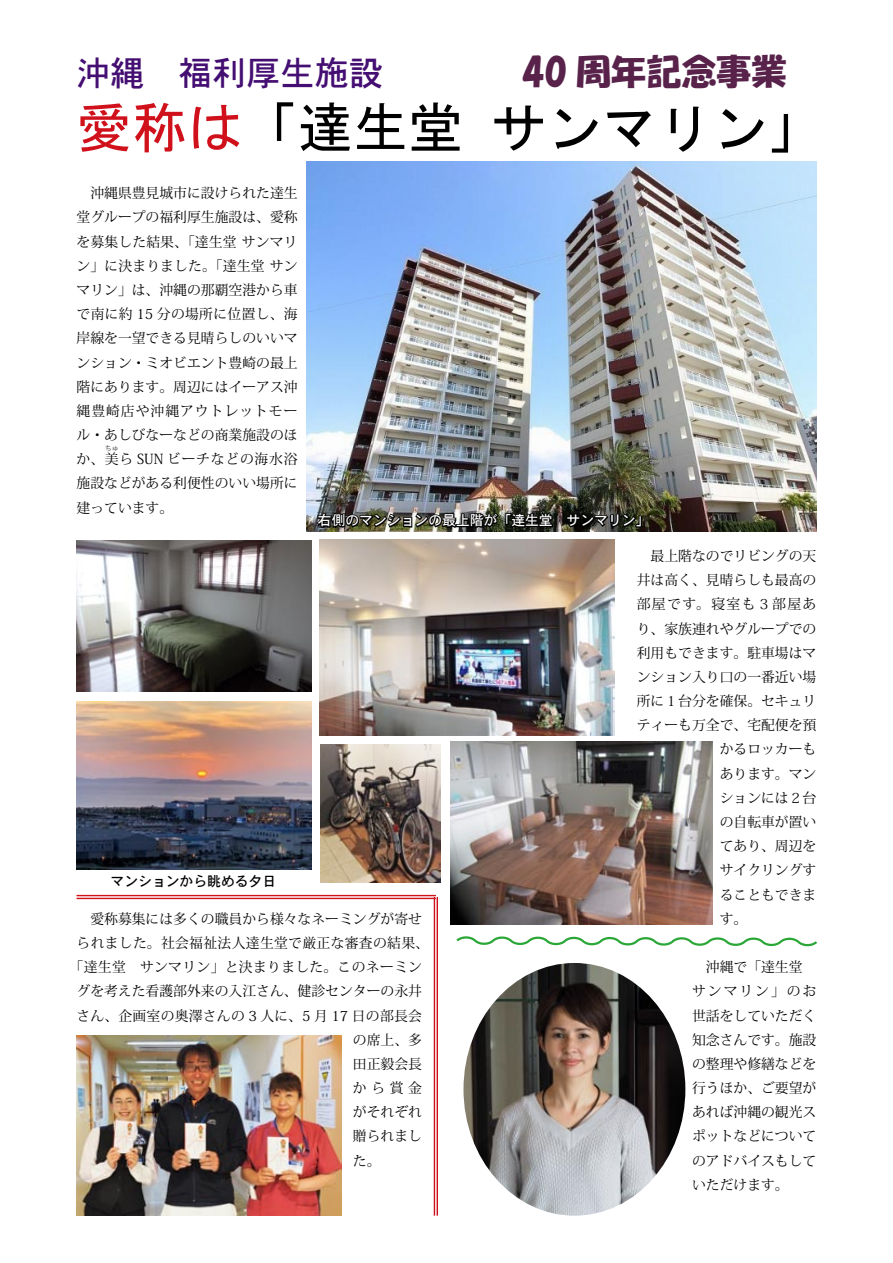
<style>
.page{position:relative;width:893px;height:1263px;background:#fff}
.page>*{position:absolute;margin:0;border:0;box-sizing:border-box;transform-origin:0 0}
.t1{font:55.35px "MS Gothic";color:#000}
.t2{font:35.1px "HGP Soei Kakupoptai";color:#58224b}
.t3{font:34.05px "HG Heisei Kakugothictai W5";color:#440e72}
.t4{font:13.8px/24.2px "Koz Min Pro";color:#000;text-align:justify}
.t5{font:13.8px/24.2px "Koz Min Pro";letter-spacing:.02em;color:#000;text-align:center}
.t6{font:13.8px "HG Heisei Kakugothictai W5";color:#fff}
.t7{font:13.8px "Koz Min Pro";letter-spacing:.1em;color:#000}
.t8{font:13.8px "HG Heisei Kakugothictai W5";color:#000}
.t9{font:6.9px "Koz Min Pro";color:#000}
.s1{color:#d0111b}
</style>
<div class="page">
<img style="left:306px;top:162px;width:510px;height:369px">
<img style="left:463px;top:963px;width:222px;height:253px;border-radius:50%">
<img style="left:320px;top:539px;width:294px;height:196px">
<img style="left:77px;top:540px;width:234px;height:152px">
<img style="left:451px;top:741px;width:262px;height:183px">
<img style="left:320px;top:744px;width:120px;height:138px">
<img style="left:77px;top:702px;width:234px;height:167px">
<img style="left:77px;top:1035px;width:264px;height:181px">
<hr style="left:77px;top:895px;width:359px;height:1px;background:#d0111b">
<hr style="left:77px;top:898px;width:359px;height:1px;background:#d0111b">
<hr style="left:437px;top:897px;width:1px;height:319px;background:#d0111b">
<hr style="left:434px;top:897px;width:1px;height:319px;background:#d0111b">
<svg style="left:456px;top:936px;width:361px;height:11px"></svg>
<img style="left:315px;top:511px;width:239px;height:19px">
<svg style="left:565px;top:512px;width:78px;height:17px"></svg>
<h3 class="t3" style="left:77px;top:55px;width:308px">沖縄　福利厚生施設</h3>
<h2 class="t2" style="left:522px;top:54px;width:266px">40 周年記念事業</h2>
<h1 class="t1" style="left:77px;top:100px;width:388px"><span class="s1">愛称は</span>「達生堂</h1>
<p class="t4" style="left:77px;top:181px;width:223px">　沖縄県豊見城市に設けられた達生堂グループの福利厚生施設は、愛称を募集した結果、「達生堂サンマリン」に決まりました。「達生堂サンマリン」は、沖縄の那覇空港から車で南に約 15 分の場所に位置し、海岸線を一望できる見晴らしのいいマンション・ミオビエント豊崎の最上階にあります。周辺にはイーアス沖縄豊崎店や沖縄アウトレットモール・あしびなーなどの商業施設のほか、美ら SUN ビーチなどの海水浴</p>
<h1 class="t1" style="left:491px;top:100px;width:333px">サンマリン「</h1>
<p class="t9" style="left:105px;top:444px;width:15px">ちゅ</p>
<p class="t4" style="left:77px;top:471px;width:223px">施設などがある利便性のいい場所に建っています。</p>
<p class="t6" style="left:318px;top:513px;width:333px">右側のマンションの最上階が「達生堂　サンマリン「</p>
<p class="t8" style="left:111px;top:874px;width:167px">マンションから眺める夕日</p>
<p class="t5" style="left:70px;top:906px;width:361px">　愛称募集には多くの職員から様々なネーミングが寄せられました。社会福祉法人達生堂で厳正な審査の結果、「達生堂　サンマリン」と決まりました。このネーミングを考えた看護部外来の入江さん、健診センターの永井さん、企画室の奥澤さんの 3 人に、5 月 17 日の部長会</p>
<p class="t4" style="left:353px;top:1027px;width:71px">の席上、多田正毅会長から賞金がそれぞれ贈られました。</p>
<p class="t4" style="left:637px;top:543px;width:181px">　最上階なのでリビングの天</p>
<p class="t4" style="left:637px;top:567px;width:181px">井は高く、見晴らしも最高の</p>
<p class="t7" style="left:637px;top:594px;width:181px">部屋です。寝室も３部屋あ</p>
<p class="t4" style="left:637px;top:616px;width:181px">り、家族連れやグループでの</p>
<p class="t4" style="left:637px;top:640px;width:181px">利用もできます。駐車場はマ</p>
<p class="t4" style="left:637px;top:664px;width:181px">ンション入り口の一番近い場</p>
<p class="t4" style="left:637px;top:688px;width:181px">所に１台分を確保。セキュリ</p>
<p class="t4" style="left:637px;top:713px;width:181px">ティーも万全で、宅配便を預</p>
<p class="t4" style="left:720px;top:737px;width:98px">かるロッカーも</p>
<p class="t4" style="left:720px;top:761px;width:98px">あります。マン</p>
<p class="t4" style="left:720px;top:785px;width:98px">ションには２台</p>
<p class="t4" style="left:720px;top:809px;width:98px">の自転車が置い</p>
<p class="t4" style="left:720px;top:834px;width:98px">てあり、周辺を</p>
<p class="t4" style="left:720px;top:858px;width:98px">サイクリングす</p>
<p class="t4" style="left:720px;top:882px;width:98px">ることもできま</p>
<p class="t4" style="left:720px;top:906px;width:29px">す。</p>
<p class="t4" style="left:692px;top:954px;width:126px;text-align:left">　沖縄で「達生堂サンマリン」のお世話をしていただく知念さんです。施設の整理や修繕などを行うほか、ご要望があれば沖縄の観光スポットなどについてのアドバイスもしていただけます。</p>
</div>
